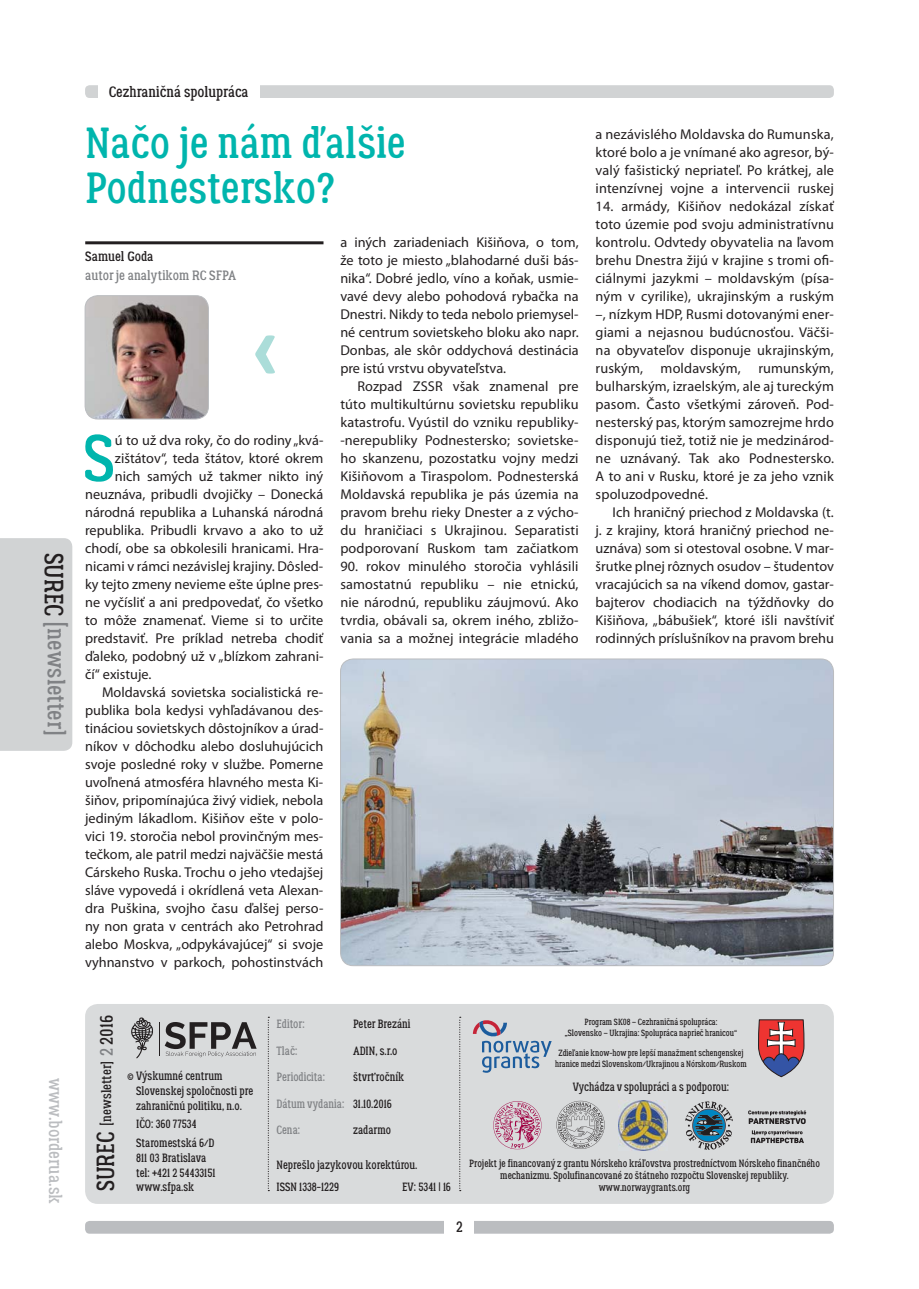
<style>
.page{position:relative;width:919px;height:1289px;background:#fff}
.page>*{position:absolute;margin:0;border:0;box-sizing:border-box;transform-origin:0 0}
.t1{font:65.7px "Lumberjack";color:#00b5ad}
.t2{font:43.5px/45px "Lumberjack";color:#00b5ad}
.t3{font:24px "Lumberjack";color:#808285}
.t4{font:18px "Lumberjack";color:#bbbdc0}
.t5{font:15px "Lumberjack";color:#231f20}
.t6{font:14.25px/18px "Myriad Pro";color:#231f20;text-align:justify}
.t7{font:13.5px "Lumberjack";color:#231f20}
.t8{font:13.5px "Lumberjack";color:#808285}
.t9{font:12px/14.5px "Lumberjack";color:#231f20;scale:.93 1}
.t10{font:12px "Lumberjack";color:#808285;scale:.93 1}
.t11{font:10.5px/12px "Lumberjack";color:#231f20;text-align:center;scale:.93 1}
.t12{font:9px/10.5px "Lumberjack";color:#231f20;text-align:center;scale:.93 1}
.s1{font-size:26.4px;color:#231f20}
.s2{font-size:26.4px}
.s3{font-size:24.75px}
.s4{font-size:14.85px}
.s5{font-size:18px;color:#808285}
.s6{font-size:18px}
.s7{color:#231f20}
</style>
<div class="page">
<div style="left:85px;top:1220px;width:748px;height:13px;background:#bbbdc0;border-radius:4px"></div>
<div style="left:444px;top:1217px;width:30px;height:21px;background:#fff"></div>
<div style="left:0;top:538px;width:72px;height:212px;background:#d1d3d4"></div>
<div style="left:85px;top:85px;width:748px;height:13px;background:#d1d3d4;border-radius:4px"></div>
<div style="left:85px;top:1003px;width:748px;height:200px;background:#d9dbdc;border-radius:13px"></div>
<svg style="left:131px;top:1017px;width:22px;height:41px"></svg>
<hr style="left:159px;top:1022px;width:1px;height:34px;background:#231f20">
<svg style="left:165px;top:1022px;width:91px;height:35px"></svg>
<svg style="left:750px;top:1130px;width:53px;height:13px"></svg>
<svg style="left:748px;top:1110px;width:58px;height:14px"></svg>
<svg style="left:268px;top:1016px;width:1px;height:175px"></svg>
<svg style="left:459px;top:1016px;width:2px;height:175px"></svg>
<img style="left:85px;top:296px;width:123px;height:123px;border-radius:13px">
<div style="left:85px;top:295px;width:124px;height:124px;border:1px solid #bbbdc0;border-radius:13px"></div>
<hr style="left:85px;top:241px;width:238px;height:3px;background:#231f20">
<svg style="left:255px;top:335px;width:20px;height:38px"></svg>
<div style="left:98px;top:78px;width:161px;height:23px;background:#fff"></div>
<img style="left:340px;top:659px;width:493px;height:306px;border-radius:13px">
<div style="left:340px;top:658px;width:493px;height:308px;border:1px solid #bbbdc0;border-radius:13px"></div>
<svg style="left:473px;top:1020px;width:78px;height:52px"></svg>
<svg style="left:758px;top:1019px;width:46px;height:58px;background:#b0636f"></svg>
<svg style="left:685px;top:1101px;width:47px;height:48px"></svg>
<svg style="left:556px;top:1100px;width:48px;height:48px"></svg>
<svg style="left:493px;top:1101px;width:49px;height:49px"></svg>
<img style="left:618px;top:1100px;width:49px;height:50px">
<h3 class="t3" style="left:65px;top:552px;width:185px;rotate:90deg"><span class="s1">SUREC</span> <span class="s2">[</span>newsletter]</h3>
<p class="t5" style="left:109px;top:86px;width:141px">Cezhraničná spolupráca</p>
<h2 class="t2" style="left:85px;top:125px;width:322px">Načo je nám ďalšie<br>Podnestersko?</h2>
<p class="t7" style="left:85px;top:252px;width:70px">Samuel Goda</p>
<p class="t8" style="left:85px;top:270px;width:152px">autor je analytikom RC SFPA</p>
<h1 class="t1" style="left:83px;top:434px;width:33px">S</h1>
<p class="t6" style="left:115px;top:432px;width:210px">ú to už dva roky, čo do rodiny „kvá-</p>
<p class="t6" style="left:115px;top:450px;width:210px">zištátov“, teda štátov, ktoré okrem</p>
<p class="t6" style="left:115px;top:468px;width:210px">nich samých už takmer nikto iný</p>
<p class="t6" style="left:85px;top:486px;width:240px">neuznáva, pribudli dvojičky – Donecká</p>
<p class="t6" style="left:85px;top:504px;width:240px">národná republika a Luhanská národná</p>
<p class="t6" style="left:85px;top:522px;width:240px">republika. Pribudli krvavo a ako to už</p>
<p class="t6" style="left:85px;top:540px;width:240px">chodí, obe sa obkolesili hranicami. Hra-</p>
<p class="t6" style="left:85px;top:558px;width:240px">nicami v rámci nezávislej krajiny. Dôsled-</p>
<p class="t6" style="left:85px;top:576px;width:240px">ky tejto zmeny nevieme ešte úplne pres-</p>
<p class="t6" style="left:85px;top:594px;width:240px">ne vyčísliť a ani predpovedať, čo všetko</p>
<p class="t6" style="left:85px;top:612px;width:240px">to môže znamenať. Vieme si to určite</p>
<p class="t6" style="left:85px;top:630px;width:240px">predstaviť. Pre príklad netreba chodiť</p>
<p class="t6" style="left:85px;top:648px;width:240px">ďaleko, podobný už v „blízkom zahrani-</p>
<p class="t6" style="left:85px;top:666px;width:68px">čí“ existuje.</p>
<p class="t6" style="left:102px;top:684px;width:223px">Moldavská sovietska socialistická re-</p>
<p class="t6" style="left:85px;top:702px;width:240px">publika bola kedysi vyhľadávanou des-</p>
<p class="t6" style="left:85px;top:720px;width:240px">tináciou sovietskych dôstojníkov a úrad-</p>
<p class="t6" style="left:85px;top:738px;width:240px">níkov v dôchodku alebo dosluhujúcich</p>
<p class="t6" style="left:85px;top:756px;width:240px">svoje posledné roky v službe. Pomerne</p>
<p class="t6" style="left:85px;top:774px;width:240px">uvoľnená atmosféra hlavného mesta Ki-</p>
<p class="t6" style="left:85px;top:792px;width:240px">šiňov, pripomínajúca živý vidiek, nebola</p>
<p class="t6" style="left:85px;top:810px;width:240px">jediným lákadlom. Kišiňov ešte v polo-</p>
<p class="t6" style="left:85px;top:828px;width:240px">vici 19. storočia nebol provinčným mes-</p>
<p class="t6" style="left:85px;top:846px;width:240px">tečkom, ale patril medzi najväčšie mestá</p>
<p class="t6" style="left:85px;top:864px;width:240px">Cárskeho Ruska. Trochu o jeho vtedajšej</p>
<p class="t6" style="left:85px;top:882px;width:240px">sláve vypovedá i okrídlená veta Alexan-</p>
<p class="t6" style="left:85px;top:900px;width:240px">dra Puškina, svojho času ďalšej perso-</p>
<p class="t6" style="left:85px;top:918px;width:240px">ny non grata v centrách ako Petrohrad</p>
<p class="t6" style="left:85px;top:936px;width:240px">alebo Moskva, „odpykávajúcej“ si svoje</p>
<p class="t6" style="left:85px;top:954px;width:240px">vyhnanstvo v parkoch, pohostinstvách</p>
<p class="t6" style="left:340px;top:234px;width:240px">a iných zariadeniach Kišiňova, o tom, že toto je miesto „blahodarné duši bás&shy;nika“. Dobré jedlo, víno a koňak, usmie&shy;vavé devy alebo pohodová rybačka na Dnestri. Nikdy to teda nebolo priemysel&shy;né centrum sovietskeho bloku ako napr.<br>Donbas, ale skôr oddychová destinácia pre istú vrstvu obyvateľstva.</p>
<p class="t6" style="left:340px;top:378px;width:240px;text-indent:17px">Rozpad ZSSR však znamenal pre túto multikultúrnu sovietsku republiku katastrofu. Vyústil do vzniku republiky--nerepubliky Podnestersko; sovietske&shy;ho skanzenu, pozostatku vojny medzi Kišiňovom a Tiraspolom. Podnesterská Moldavská republika je pás územia na pravom brehu rieky Dnester a z výcho&shy;du hraničiaci s Ukrajinou. Separatisti podporovaní Ruskom tam začiatkom</p>
<p class="t6" style="left:340px;top:558px;width:240px">90. rokov minulého storočia vyhlásili samostatnú republiku – nie etnickú, nie národnú, republiku záujmovú. Ako tvrdia, obávali sa, okrem iného, zbližo&shy;vania sa a možnej integrácie mladého</p>
<p class="t6" style="left:595px;top:126px;width:240px">a nezávislého Moldavska do Rumunska, ktoré bolo a je vnímané ako agresor, bý&shy;valý fašistický nepriateľ. Po krátkej, ale intenzívnej vojne a intervencii ruskej</p>
<p class="t6" style="left:595px;top:198px;width:240px">14. armády, Kišiňov nedokázal získať toto územie pod svoju administratívnu kontrolu. Odvtedy obyvatelia na ľavom brehu Dnestra žijú v krajine s tromi ofi&shy;ciálnymi jazykmi – moldavským (písa&shy;ným v cyrilike), ukrajinským a ruským –, nízkym HDP, Rusmi dotovanými ener&shy;giami a nejasnou budúcnosťou. Väčši&shy;na obyvateľov disponuje ukrajinským, ruským, moldavským, rumunským, bulharským, izraelským, ale aj tureckým pasom. Často všetkými zároveň. Pod&shy;nesterský pas, ktorým samozrejme hrdo disponujú tiež, totiž nie je medzinárod&shy;ne uznávaný. Tak ako Podnestersko.<br>A to ani v Rusku, ktoré je za jeho vznik spoluzodpovedné.</p>
<p class="t6" style="left:595px;top:504px;width:240px;text-indent:17px">Ich hraničný priechod z Moldavska (t. j. z krajiny, ktorá hraničný priechod ne&shy;uznáva) som si otestoval osobne. V mar&shy;šrutke plnej rôznych osudov – študentov vracajúcich sa na víkend domov, gastar&shy;bajterov chodiacich na týždňovky do Kišiňova, „bábušiek“, ktoré išli navštíviť rodinných príslušníkov na pravom brehu</p>
<p class="t4" style="left:62px;top:1077px;width:128px;rotate:90deg">www.borderua.sk</p>
<p class="t7" style="left:102px;top:1191px;width:177px;rotate:-90deg"><span class="s3">SUREC</span> <span class="s4">[</span>newsletter] <span class="s5">2</span> <span class="s6">2016</span></p>
<p class="t9" style="left:136px;top:1070px;width:127px;text-indent:-9px">© Výskumné centrum<br>Slovenskej spoločnosti pre zahraničnú politiku, n.o.</p>
<p class="t9" style="left:136px;top:1116px;width:86px;line-height:18.9px">IČO: 360 77534<br>Staromestská 6/D</p>
<p class="t9" style="left:136px;top:1151px;width:87px">811 03 Bratislava tel: +421 2 54433151 www.sfpa.sk</p>
<p class="t10" style="left:276px;top:1019px;width:32px">Editor:</p>
<p class="t9" style="left:353px;top:1017px;width:63px">Peter Brezáni</p>
<p class="t10" style="left:276px;top:1046px;width:24px">Tlač:</p>
<p class="t9" style="left:353px;top:1044px;width:49px">ADIN, s.r.o</p>
<p class="t10" style="left:276px;top:1072px;width:54px">Periodicita:</p>
<p class="t9" style="left:353px;top:1070px;width:56px">štvrťročník</p>
<p class="t10" style="left:276px;top:1098px;width:125px">Dátum vydania: <span class="s7">31.10.2016</span></p>
<p class="t10" style="left:276px;top:1125px;width:27px">Cena:</p>
<p class="t9" style="left:353px;top:1123px;width:42px">zadarmo</p>
<p class="t9" style="left:276px;top:1154px;width:153px;line-height:22.2px">Neprešlo jazykovou korektúrou.<br>ISSN 1338-1229</p>
<p class="t9" style="left:402px;top:1180px;width:54px">EV: 5341 | 16</p>
<p class="t12" style="left:564px;top:1017px;width:187px">Program SK08 – Cezhraničná spolupráca: „Slovensko – Ukrajina: Spolupráca naprieč hranicou“</p>
<p class="t12" style="left:555px;top:1048px;width:208px">Zdieľanie know-how pre lepší manažment schengenskej hranice medzi Slovenskom/Ukrajinou a Nórskom/Ruskom</p>
<p class="t9" style="left:572px;top:1080px;width:170px">Vychádza v spolupráci a s podporou:</p>
<p class="t11" style="left:469px;top:1158px;width:378px">Projekt je financovaný z grantu Nórskeho kráľovstva prostredníctvom Nórskeho finančného mechanizmu. Spolufinancované zo štátneho rozpočtu Slovenskej republiky. www.norwaygrants.org</p>
<p class="t5" style="left:456px;top:1221px;width:8px">2</p>
</div>
